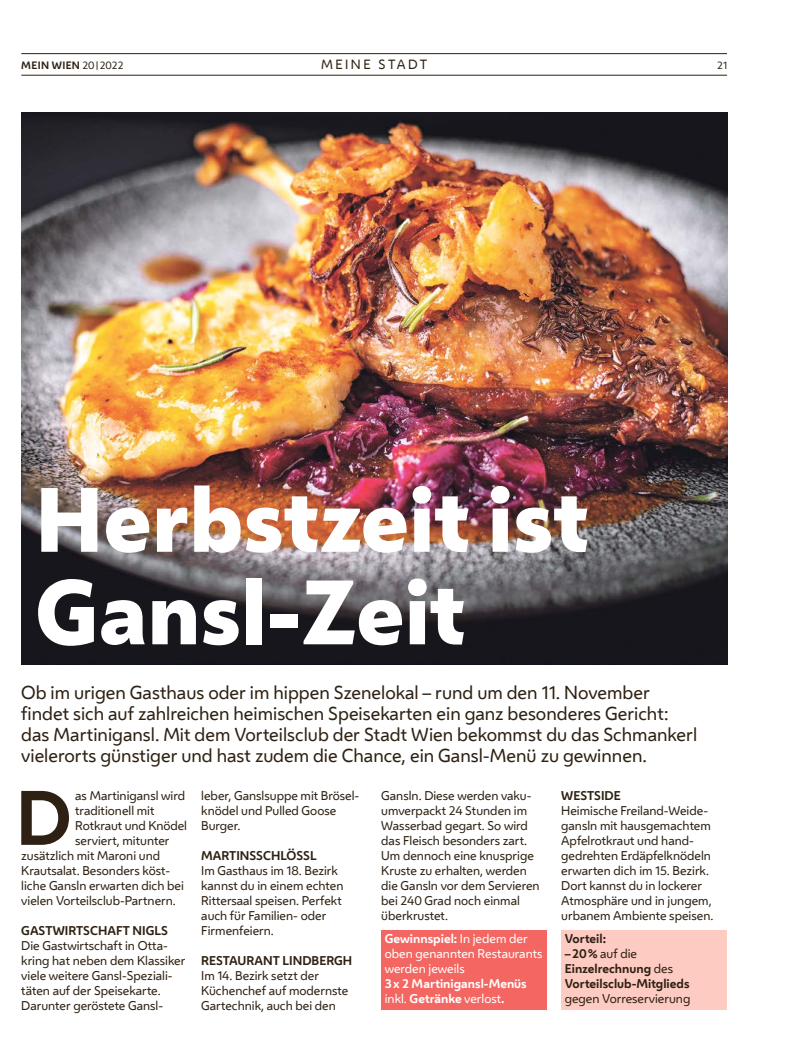
<style>
.page{position:relative;width:798px;height:1063px;background:#fff}
.page>*{position:absolute;margin:0;border:0;box-sizing:border-box;transform-origin:0 0}
.HL_Header_36pt{font:800 85px/92.5px "Wiener Melange";color:#fff}
.FT_FT_Initial4{font:700 71.88px "Wiener Melange";color:#2e2113}
.HL_Header_36pt-2{font:17.5px/21px "Wiener Melange";color:#2e2113}
.t1{font:12.5px "Wiener Melange";color:#2e2113}
.FT_FT{font:11.88px/15px "Wiener Melange";color:#2e2113}
.FT_FT_Initial4-2{font:11.88px "Wiener Melange";color:#2e2113}
.Spalte_Infobox_VC_hinterlegt_GEWINN_Rot{font:11.88px/15px "Wiener Melange";color:#fff}
.Spalte_Infobox_VC_hinterlegt{font:700 11.88px/15px "Wiener Melange";color:#2e2113}
.FT_Zwischentitel{font:700 11.88px "Wiener Melange";color:#2e2113}
.t2{font:700 10px "Wiener Melange";letter-spacing:.035em;color:#2e2113}
.t3{font:10px "Wiener Melange";color:#2e2113}
.s1{font-weight:400}
.s2{font-weight:400;font-size:7.5px}
.s3{font-weight:700}
</style>
<div class="page">
<hr style="left:21px;top:75px;width:705px;height:1px;background:#2e2113">
<hr style="left:21px;top:53px;width:705px;height:1px;background:#2e2113">
<img style="left:21px;top:112px;width:705px;height:553px">
<div style="left:381px;top:930px;width:166px;height:80px;background:#f46661"></div>
<div style="left:561px;top:930px;width:165px;height:80px;background:#fecbc3"></div>
<p class="t2" style="left:21px;top:57px;width:104px">MEIN WIEN <span class="s1">20</span><span class="s2">|</span><span class="s1">2022</span></p>
<p class="t1" style="left:321px;top:55px;width:24px">Meine</p>
<p class="t1" style="left:378px;top:55px;width:21px">Stadt</p>
<p class="t3" style="left:716px;top:58px;width:11px">21</p>
<h1 class="HL_Header_36pt" style="left:35px;top:474px;width:555px">Herbstzeit ist<br>Gansl-Zeit</h1>
<h1 class="HL_Header_36pt-2" style="left:21px;top:681px;width:677px">Ob im urigen Gasthaus oder im hippen Szenelokal – rund um den 11. November findet sich auf zahlreichen heimischen Speisekarten ein ganz besonderes Gericht: das Martinigansl. Mit dem Vorteilsclub der Stadt Wien bekommst du das Schmankerl vielerorts günstiger und hast zudem die Chance, ein Gansl-Menü zu gewinnen.</h1>
<p class="FT_FT_Initial4" style="left:16px;top:758px;width:57px">D</p>
<p class="FT_FT_Initial4-2" style="left:75px;top:786px;width:111px">as Martinigansl wird</p>
<p class="FT_FT" style="left:201px;top:787px;width:159px">leber, Ganslsuppe mit Brösel&shy;knödel und Pulled Goose<br>Burger.</p>
<p class="FT_Zwischentitel" style="left:201px;top:845px;width:117px">MARTINSSCHLÖSSL</p>
<p class="FT_FT" style="left:201px;top:862px;width:144px">Im Gasthaus im 18. Bezirk kannst du in einem echten<br>Rittersaal speisen. Perfekt auch für Familien- oder<br>Firmenfeiern.</p>
<p class="FT_Zwischentitel" style="left:201px;top:950px;width:152px">RESTAURANT LINDBERGH</p>
<p class="FT_FT" style="left:201px;top:967px;width:148px">Im 14. Bezirk setzt der<br>Küchenchef auf modernste<br>Gartechnik, auch bei den</p>
<p class="FT_FT" style="left:381px;top:787px;width:160px">Gansln. Diese werden vaku&shy;umverpackt 24 Stunden im<br>Wasserbad gegart. So wird das Fleisch besonders zart.<br>Um dennoch eine knusprige<br>Kruste zu erhalten, werden die Gansln vor dem Servieren bei 240 Grad noch einmal überkrustet.</p>
<p class="FT_Zwischentitel" style="left:561px;top:785px;width:61px">WESTSIDE</p>
<p class="FT_FT_Initial4-2" style="left:75px;top:801px;width:81px">traditionell mit</p>
<p class="FT_FT_Initial4-2" style="left:75px;top:816px;width:113px">Rotkraut und Knödel</p>
<p class="FT_FT_Initial4-2" style="left:75px;top:831px;width:96px">serviert, mitunter</p>
<p class="FT_FT_Initial4-2" style="left:21px;top:846px;width:140px">zusätzlich mit Maroni und</p>
<p class="FT_FT_Initial4-2" style="left:21px;top:861px;width:150px">Krautsalat. Besonders köst-</p>
<p class="FT_FT_Initial4-2" style="left:21px;top:876px;width:164px">liche Gansln erwarten dich bei</p>
<p class="FT_FT_Initial4-2" style="left:21px;top:891px;width:156px">vielen Vorteilsclub-Partnern.</p>
<p class="FT_Zwischentitel" style="left:21px;top:920px;width:148px">GASTWIRTSCHAFT NIGLS</p>
<p class="FT_FT" style="left:21px;top:937px;width:165px">Die Gastwirtschaft in Otta&shy;kring hat neben dem Klassiker viele weitere Gansl-Speziali&shy;täten auf der Speisekarte.<br>Darunter geröstete Gansl-</p>
<p class="FT_FT" style="left:561px;top:802px;width:154px">Heimische Freiland-Weide&shy;gansln mit hausgemachtem<br>Apfelrotkraut und hand&shy;gedrehten Erdäpfelknödeln erwarten dich im 15. Bezirk.<br>Dort kannst du in lockerer<br>Atmosphäre und in jungem, urbanem Ambiente speisen.</p>
<p class="Spalte_Infobox_VC_hinterlegt_GEWINN_Rot" style="left:384px;top:931px;width:159px"><span class="s3">Gewinnspiel:</span> In jedem der oben genannten Restaurants werden jeweils<br><span class="s3">3x 2 Martinigansl-Menüs </span>inkl. <span class="s3">Getränke</span> verlost<span class="s3">.</span></p>
<p class="Spalte_Infobox_VC_hinterlegt" style="left:564px;top:931px;width:127px">Vorteil:<br>–20% <span class="s1">auf die<br></span>Einzelrechnung <span class="s1">des<br></span>Vorteilsclub-Mitglieds <span class="s1">gegen Vorreservierung</span></p>
</div>
